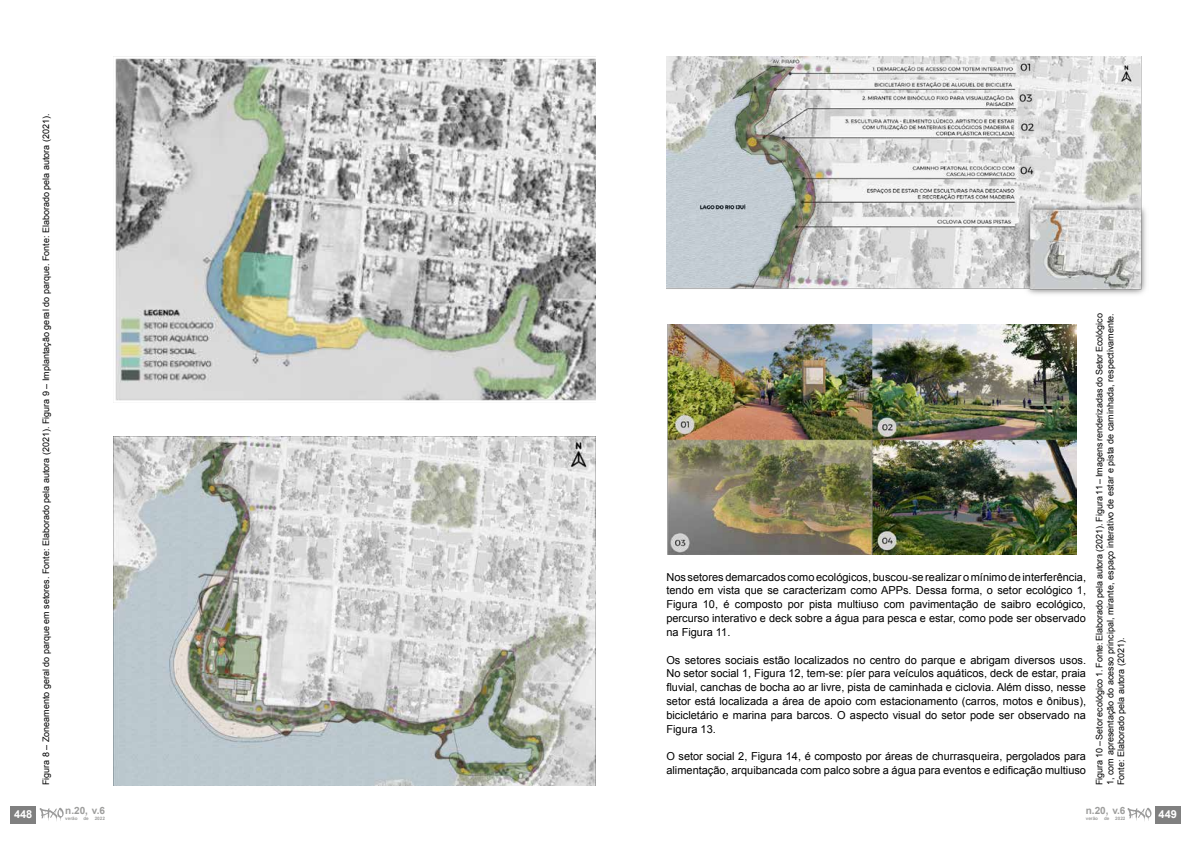
<style>
.page{position:relative;width:1191px;height:842px;background:#fff}
.page>*{position:absolute;margin:0;border:0;box-sizing:border-box;transform-origin:0 0}
.t1{font:11px/13.8px "Arial";color:#000;text-align:justify}
.t2{font:700 11px "Arial";color:#fff}
.t3{font:700 10px "Arial";color:#9d9d9c}
.t4{font:9px/10.8px "Arial";color:#000;text-align:justify}
.t5{font:700 4.6px "Arial";color:#9d9d9c}
</style>
<div class="page">
<img style="left:113px;top:58px;width:482px;height:345px">
<img style="left:113px;top:437px;width:482px;height:348px">
<img style="left:666px;top:57px;width:480px;height:237px">
<img style="left:667px;top:325px;width:409px;height:229px">
<div style="left:1155px;top:806px;width:25px;height:17px;background:#808080"></div>
<svg style="left:1127px;top:808px;width:24px;height:13px"></svg>
<div style="left:11px;top:806px;width:25px;height:17px;background:#808080"></div>
<svg style="left:40px;top:808px;width:24px;height:13px"></svg>
<p class="t2" style="left:14px;top:807px;width:20px">448</p>
<p class="t4" style="left:41px;top:785px;width:673px;rotate:-90deg">Figura 8 – Zoneamento geral do parque em setores. Fonte: Elaborado pela autora (2021). Figura 9 – Implantação geral do parque. Fonte: Elaborado pela autora (2021).</p>
<p class="t3" style="left:65px;top:804px;width:41px">n.20, v.6</p>
<p class="t5" style="left:65px;top:815px;width:14px">verão</p>
<p class="t5" style="left:83px;top:815px;width:7px">de</p>
<p class="t5" style="left:95px;top:815px;width:12px">2022</p>
<p class="t1" style="left:666px;top:570px;width:421px">Nos setores demarcados como ecológicos, buscou-se realizar o mínimo de interferência, tendo em vista que se caracterizam como APPs. Dessa forma, o setor ecológico 1, Figura 10, é composto por pista multiuso com pavimentação de saibro ecológico, percurso interativo e deck sobre a água para pesca e estar, como pode ser observado na Figura 11.</p>
<p class="t1" style="left:666px;top:653px;width:421px">Os setores sociais estão localizados no centro do parque e abrigam diversos usos.<br>No setor social 1, Figura 12, tem-se: píer para veículos aquáticos, deck de estar, praia fluvial, canchas de bocha ao ar livre, pista de caminhada e ciclovia. Além disso, nesse setor está localizada a área de apoio com estacionamento (carros, motos e ônibus), bicicletário e marina para barcos. O aspecto visual do setor pode ser observado na Figura 13.</p>
<p class="t1" style="left:666px;top:749px;width:421px">O setor social 2, Figura 14, é composto por áreas de churrasqueira, pergolados para alimentação, arquibancada com palco sobre a água para eventos e edificação multiuso</p>
<p class="t4" style="left:1094px;top:785px;width:473px;rotate:-90deg">Figura 10 – Setor ecológico 1. Fonte: Elaborado pela autora (2021). Figura 11 – Imagens renderizadas do Setor Ecológico 1, com apresentação do acesso principal, mirante, espaço interativo de estar e pista de caminhada, respectivamente.<br>Fonte: Elaborado pela autora (2021).</p>
<p class="t3" style="left:1085px;top:804px;width:41px">n.20, v.6</p>
<p class="t5" style="left:1085px;top:815px;width:14px">verão</p>
<p class="t5" style="left:1104px;top:815px;width:7px">de</p>
<p class="t5" style="left:1115px;top:815px;width:12px">2022</p>
<p class="t2" style="left:1158px;top:807px;width:20px">449</p>
</div>
